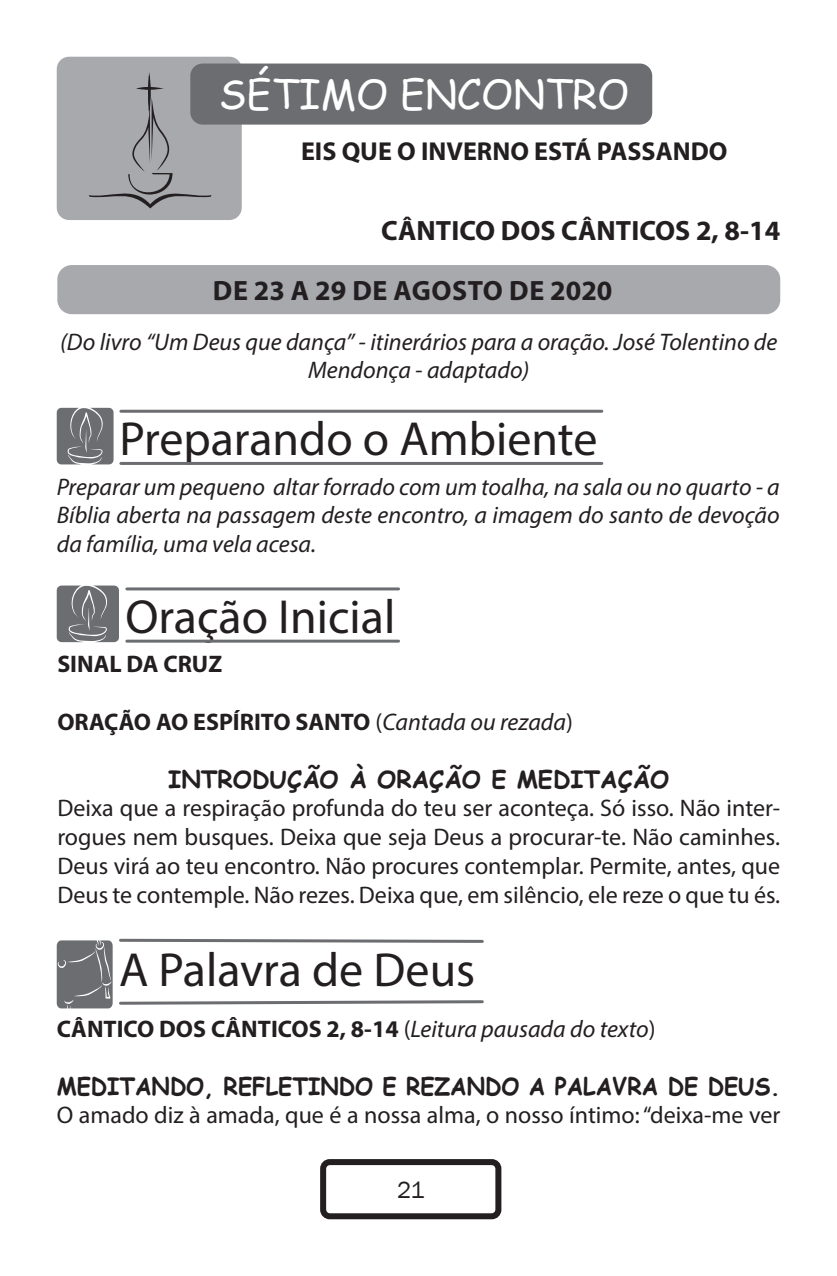
<style>
.page{position:relative;width:837px;height:1276px;background:#fff}
.page>*{position:absolute;margin:0;border:0;box-sizing:border-box;transform-origin:0 0}
.t1{font:48px "Myriad Pro";color:#231f20}
.t2{font:40px "Comic Sans MS";color:#fff}
.t3{font:700 28px "Myriad Pro";color:#231f20}
.t4{font:700 26px "Myriad Pro";color:#231f20}
.t5{font:24px/28.8px "Myriad Pro";color:#231f20;text-align:justify}
.t6{font:italic 24px/28.8px "Myriad Pro";color:#231f20;text-align:justify}
.t7{font:700 24px "Myriad Pro";color:#231f20}
.t8{font:700 24px "Comic Sans MS";color:#231f20;scale:.94 1}
.t9{font:700 24px "Comic Sans MS";color:#231f20}
.t10{font:24px "Franklin Gothic";color:#231f20}
.s1{font-weight:400}
.s2{font-weight:400;font-style:italic}
</style>
<div class="page">
<div style="left:320px;top:1159px;width:181px;height:60px;border:6px solid #231f20;border-radius:7px"></div>
<div style="left:57px;top:57px;width:185px;height:163px;background:#a8a9ad;border-radius:12px"></div>
<svg style="left:89px;top:76px;width:122px;height:132px"></svg>
<div style="left:190px;top:64px;width:462px;height:61px;background:#6c6d70;border-radius:12px"></div>
<div style="left:57px;top:265px;width:723px;height:49px;background:#a8a9ad;border-radius:14px"></div>
<hr style="left:121px;top:410px;width:480px;height:3px;background:#6c6d70">
<hr style="left:121px;top:462px;width:480px;height:3px;background:#6c6d70">
<svg style="left:57px;top:407px;width:56px;height:57px;background:#7a7a7d"></svg>
<hr style="left:127px;top:587px;width:271px;height:3px;background:#6c6d70">
<hr style="left:127px;top:639px;width:271px;height:3px;background:#6c6d70">
<svg style="left:57px;top:585px;width:62px;height:57px;background:#797a7d"></svg>
<svg style="left:57px;top:938px;width:427px;height:70px"></svg>
<p class="t2" style="left:219px;top:64px;width:412px">SÉTIMO ENCONTRO</p>
<p class="t4" style="left:301px;top:134px;width:428px">EIS QUE O INVERNO ESTÁ PASSANDO</p>
<p class="t3" style="left:381px;top:212px;width:400px">CÂNTICO DOS CÂNTICOS 2, 8-14</p>
<p class="t3" style="left:213px;top:272px;width:401px">DE 23 A 29 DE AGOSTO DE 2020</p>
<p class="t6" style="left:60px;top:327px;width:718px;line-height:28px;text-align:center">(Do livro “Um Deus que dança” - itinerários para a oração. José Tolentino de<br>Mendonça - adaptado)</p>
<p class="t1" style="left:119px;top:409px;width:479px">Preparando o Ambiente</p>
<p class="t6" style="left:57px;top:472px;width:724px">Preparar um pequeno altar forrado com um toalha, na sala ou no quarto - a Bíblia aberta na passagem deste encontro, a imagem do santo de devoção da família, uma vela acesa.</p>
<p class="t1" style="left:125px;top:587px;width:271px">Oração Inicial</p>
<p class="t7" style="left:57px;top:648px;width:166px">SINAL DA CRUZ</p>
<p class="t7" style="left:57px;top:706px;width:517px">ORAÇÃO AO ESPÍRITO SANTO <span class="s1">(</span><span class="s2">Cantada ou rezada</span><span class="s1">)</span></p>
<p class="t9" style="left:168px;top:761px;width:502px">INTRODUÇÃO À ORAÇÃO E MEDITAÇÃO</p>
<p class="t5" style="left:57px;top:793px;width:724px">Deixa que a respiração profunda do teu ser aconteça. Só isso. Não inter&shy;rogues nem busques. Deixa que seja Deus a procurar-te. Não caminhes.<br>Deus virá ao teu encontro. Não procures contemplar. Permite, antes, que Deus te contemple. Não rezes. Deixa que, em silêncio, ele reze o que tu és.</p>
<p class="t1" style="left:119px;top:940px;width:357px">A Palavra de Deus</p>
<p class="t7" style="left:57px;top:1013px;width:600px">CÂNTICO DOS CÂNTICOS 2, 8-14 <span class="s1">(</span><span class="s2">Leitura pausada do texto</span><span class="s1">)</span></p>
<p class="t8" style="left:57px;top:1068px;width:770px">MEDITANDO, REFLETINDO E REZANDO A PALAVRA DE DEUS.</p>
<p class="t5" style="left:57px;top:1100px;width:724px">O amado diz à amada, que é a nossa alma, o nosso íntimo: “deixa-me ver</p>
<p class="t10" style="left:397px;top:1174px;width:29px">21</p>
</div>
